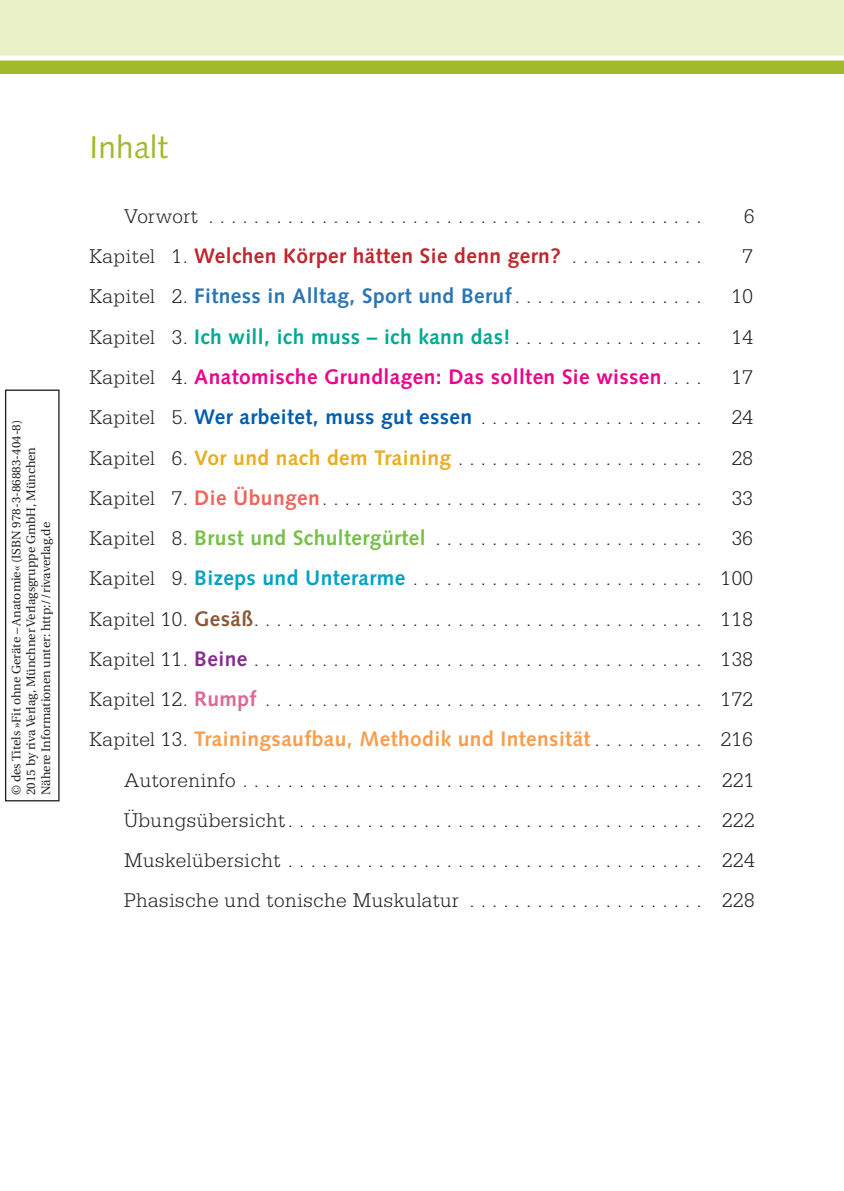
<style>
.page{position:relative;width:844px;height:1191px;background:#fff}
.page>*{position:absolute;margin:0;border:0;box-sizing:border-box;transform-origin:0 0}
._01_h4_IHVZ{font:31.5px "Syntax";letter-spacing:.01em;color:#9fba2a}
._00_IHVZ_Kapitel{font:300 21px "Serifa Std";letter-spacing:.02em;color:#231f20}
._00_IHVZ_Body{font:300 21px "Serifa Std";letter-spacing:.02em;color:#231f20}
._00_IHVZ_Kapitel-2{font:700 21px "Syntax";letter-spacing:.02em;color:#f89d4f}
._00_IHVZ_Kapitel-3{font:700 21px "Syntax";letter-spacing:.02em;color:#2a76b3}
._00_IHVZ_Kapitel-4{font:700 21px "Syntax";letter-spacing:.02em;color:#ed028c}
._00_IHVZ_Kapitel-5{font:700 21px "Syntax";letter-spacing:.02em;color:#00a894}
._00_IHVZ_Kapitel-6{font:700 21px "Syntax";letter-spacing:.02em;color:#c0262d}
.t1{font:12.25px/14.9px "Utopia";color:#231f20}
.s1{font-family:"Serifa Std";font-weight:300;color:#231f20}
.s2{font-family:"Syntax";font-weight:700;color:#015dac}
.s3{font-family:"Syntax";font-weight:700;color:#eaad20}
.s4{font-family:"Syntax";font-weight:700;color:#f1635b}
.s5{font-family:"Syntax";font-weight:700;color:#76c046}
.s6{font-family:"Syntax";font-weight:700;color:#00a2c3}
.s7{font-family:"Syntax";font-weight:700;color:#895839}
.s8{font-family:"Syntax";font-weight:700;color:#862d91}
.s9{font-family:"Syntax";font-weight:700;color:#db6994}
</style>
<div class="page">
<div style="left:0;top:0;width:843px;height:63px;background:#eaf1c8"></div>
<div style="left:0;top:60px;width:843px;height:14px;background:#9fba2a"></div>
<div style="left:0;top:56px;width:843px;height:5px;background:#fff"></div>
<div style="left:5px;top:389px;width:55px;height:412px;border:1px solid #231f20"></div>
<p class="t1" style="left:9px;top:795px;width:377px;rotate:-90deg">© des Titels »Fit ohne Geräte – Anatomie« (ISBN 978-3-86883-404-8)<br>2015 by riva Verlag, Münchner Verlagsgruppe GmbH, München<br>Nähere Informationen unter: http://rivaverlag.de</p>
<p class="_01_h4_IHVZ" style="left:89px;top:128px;width:80px">Inhalt</p>
<p class="_00_IHVZ_Body" style="left:124px;top:204px;width:579px">Vorwort . . . . . . . . . . . . . . . . . . . . . . . . . . . . . . . . . . . . . . . . . . . .</p>
<p class="_00_IHVZ_Body" style="left:744px;top:204px;width:12px">6</p>
<p class="_00_IHVZ_Kapitel-6" style="left:89px;top:244px;width:613px"><span class="s1">Kapitel 1.</span> Welchen Körper hätten Sie denn gern? <span class="s1">. . . . . . . . . . . .</span></p>
<p class="_00_IHVZ_Kapitel" style="left:742px;top:245px;width:12px">7</p>
<p class="_00_IHVZ_Kapitel-3" style="left:89px;top:284px;width:613px"><span class="s1">Kapitel 2.</span> Fitness in Alltag, Sport und Beruf <span class="s1">. . . . . . . . . . . . . . . . .</span></p>
<p class="_00_IHVZ_Kapitel" style="left:731px;top:285px;width:23px">10</p>
<p class="_00_IHVZ_Kapitel-5" style="left:89px;top:324px;width:613px"><span class="s1">Kapitel 3.</span> Ich will, ich muss – ich kann das! <span class="s1">. . . . . . . . . . . . . . . . .</span></p>
<p class="_00_IHVZ_Kapitel" style="left:731px;top:325px;width:23px">14</p>
<p class="_00_IHVZ_Kapitel-4" style="left:89px;top:365px;width:613px"><span class="s1">Kapitel 4.</span> Anatomische Grundlagen: Das sollten Sie wissen <span class="s1">. . . .</span></p>
<p class="_00_IHVZ_Kapitel" style="left:731px;top:365px;width:23px">17</p>
<p class="_00_IHVZ_Kapitel" style="left:89px;top:406px;width:613px">Kapitel 5. <span class="s2">Wer arbeitet, muss gut essen</span> . . . . . . . . . . . . . . . . . . . .</p>
<p class="_00_IHVZ_Kapitel" style="left:731px;top:406px;width:23px">24</p>
<p class="_00_IHVZ_Kapitel" style="left:89px;top:446px;width:613px">Kapitel 6. <span class="s3">Vor und nach dem Training</span> . . . . . . . . . . . . . . . . . . . . . .</p>
<p class="_00_IHVZ_Kapitel" style="left:731px;top:446px;width:23px">28</p>
<p class="_00_IHVZ_Kapitel" style="left:89px;top:486px;width:613px">Kapitel 7. <span class="s4">Die Übungen</span> . . . . . . . . . . . . . . . . . . . . . . . . . . . . . . . . . .</p>
<p class="_00_IHVZ_Kapitel" style="left:731px;top:486px;width:23px">33</p>
<p class="_00_IHVZ_Kapitel" style="left:89px;top:526px;width:613px">Kapitel 8. <span class="s5">Brust und Schultergürtel</span> . . . . . . . . . . . . . . . . . . . . . . . .</p>
<p class="_00_IHVZ_Kapitel" style="left:731px;top:526px;width:23px">36</p>
<p class="_00_IHVZ_Kapitel" style="left:89px;top:567px;width:665px">Kapitel 9. <span class="s6">Bizeps und Unterarme</span> . . . . . . . . . . . . . . . . . . . . . . . . . . 100</p>
<p class="_00_IHVZ_Kapitel" style="left:89px;top:607px;width:665px">Kapitel 10. <span class="s7">Gesäß</span> . . . . . . . . . . . . . . . . . . . . . . . . . . . . . . . . . . . . . . . . 118</p>
<p class="_00_IHVZ_Kapitel" style="left:89px;top:647px;width:665px">Kapitel 11. <span class="s8">Beine</span> . . . . . . . . . . . . . . . . . . . . . . . . . . . . . . . . . . . . . . . . 138</p>
<p class="_00_IHVZ_Kapitel" style="left:89px;top:687px;width:665px">Kapitel 12. <span class="s9">Rumpf</span> . . . . . . . . . . . . . . . . . . . . . . . . . . . . . . . . . . . . . . . 172</p>
<p class="_00_IHVZ_Kapitel-2" style="left:89px;top:727px;width:665px"><span class="s1">Kapitel 13.</span> Trainingsaufbau, Methodik und Intensität <span class="s1">. . . . . . . . . . 216</span></p>
<p class="_00_IHVZ_Body" style="left:124px;top:768px;width:631px">Autoreninfo . . . . . . . . . . . . . . . . . . . . . . . . . . . . . . . . . . . . . . . . . 221</p>
<p class="_00_IHVZ_Body" style="left:124px;top:808px;width:631px">Übungsübersicht . . . . . . . . . . . . . . . . . . . . . . . . . . . . . . . . . . . . . 222</p>
<p class="_00_IHVZ_Body" style="left:124px;top:848px;width:158px">Muskelübersicht</p>
<p class="_00_IHVZ_Body" style="left:722px;top:848px;width:34px">224</p>
<p class="_00_IHVZ_Body" style="left:124px;top:889px;width:336px">Phasische und tonische Muskulatur</p>
<p class="_00_IHVZ_Body" style="left:722px;top:889px;width:34px">228</p>
</div>
